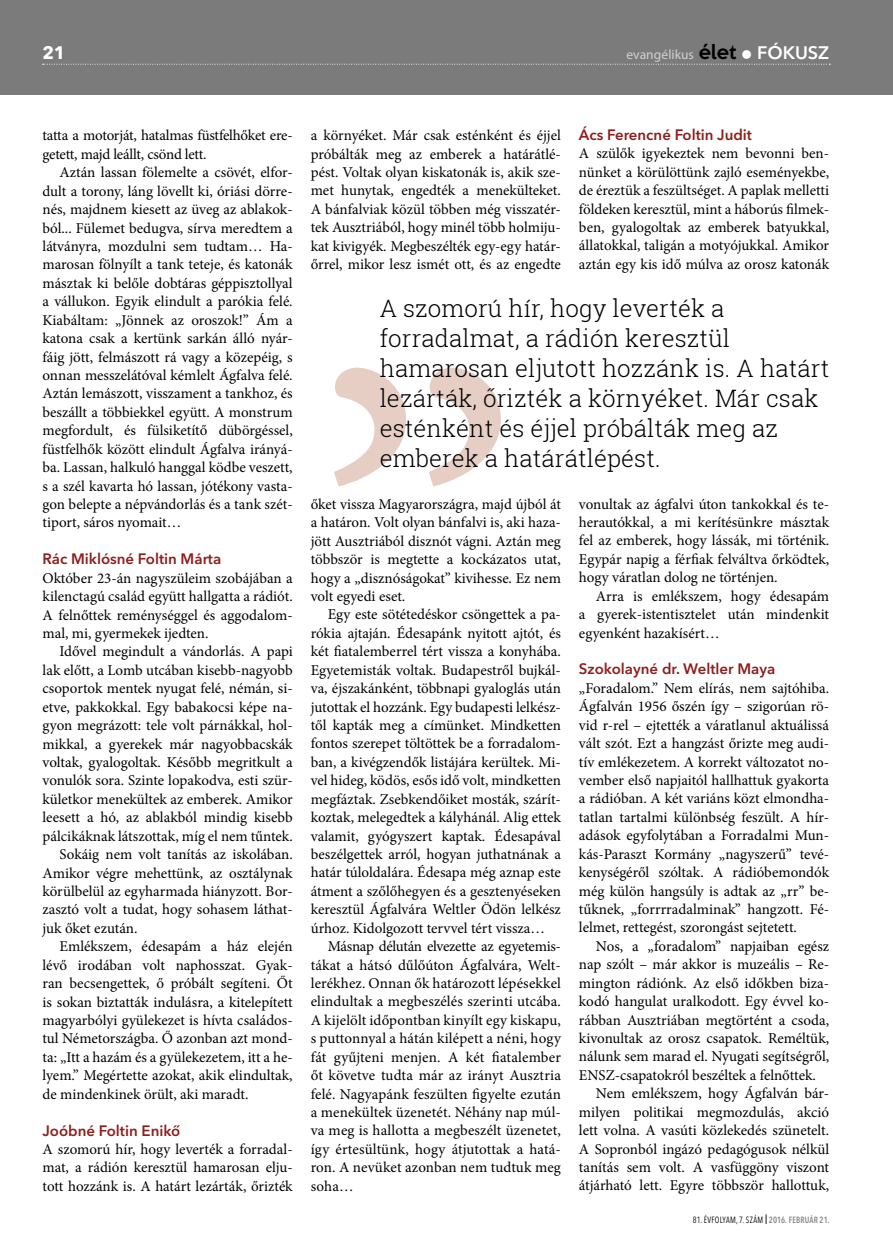
<style>
.page{position:relative;width:893px;height:1255px;background:#fff}
.page>*{position:absolute;margin:0;border:0;box-sizing:border-box;transform-origin:0 0}
.t1{font:501.15px "Minion Pro";color:#e6cec4}
.t2{font:300 24px/30px "Roboto Slab";letter-spacing:.005em;color:#000}
.t3{font:700 18px "Avenir Next LT Pro";color:#fff}
.t4{font:15px/18.5px "Minion Pro";color:#000;text-align:justify}
.t5{font:600 15px "Avenir Next LT Pro";color:#8d1f1c}
.t6{font:15px/18.5px "Minion Pro";letter-spacing:-.02em;color:#000}
.t7{font:13.5px "Myriad Pro";letter-spacing:.005em;color:#d0d0d0}
.t8{font:condensed 9px "Avenir Next LT Pro";letter-spacing:.035em;color:#000;scale:.9 1}
.s1{font-family:"Keep Calm";font-weight:500;font-size:18px;color:#000}
.s2{color:#fff}
.s3{font-family:"Avenir Next LT Pro";font-weight:600;font-size:18px;color:#fff}
.s4{font-size:13.5px}
.s5{font-weight:600;color:#878787}
</style>
<div class="page">
<div style="left:0;top:0;width:893px;height:95px;background:#7c7b7b"></div>
<svg style="left:43px;top:64px;width:787px;height:1px"></svg>
<p class="t3" style="left:43px;top:42px;width:24px">21</p>
<p class="t7" style="left:626px;top:46px;width:204px">evangélikus <span class="s1">élet</span> <span class="s2">●</span> <span class="s3">fókusz</span></p>
<p class="t6" style="left:43px;top:126px;width:252px">tatta a motorját, hatalmas füstfelhőket ere&shy;getett, majd leállt, csönd lett.</p>
<p class="t4" style="left:43px;top:163px;width:252px;text-indent:17px">Aztán lassan fölemelte a csövét, elfor&shy;dult a torony, láng lövellt ki, óriási dörre&shy;nés, majdnem kiesett az üveg az ablakok&shy;ból... Fülemet bedugva, sírva meredtem a látványra, mozdulni sem tudtam… Ha&shy;marosan fölnyílt a tank teteje, és katonák másztak ki belőle dobtáras géppisztollyal a vállukon. Egyik elindult a parókia felé.<br>Kiabáltam: „Jönnek az oroszok!” Ám a katona csak a kertünk sarkán álló nyár&shy;fáig jött, felmászott rá vagy a közepéig, s onnan messzelátóval kémlelt Ágfalva felé.<br>Aztán lemászott, visszament a tankhoz, és beszállt a többiekkel együtt. A monstrum megfordult, és fülsiketítő dübörgéssel, füstfelhők között elindult Ágfalva irányá&shy;ba. Lassan, halkuló hanggal ködbe veszett, s a szél kavarta hó lassan, jótékony vasta&shy;gon belepte a népvándorlás és a tank szét&shy;tiport, sáros nyomait…</p>
<p class="t5" style="left:43px;top:550px;width:180px">Rác Miklósné Foltin Márta</p>
<p class="t4" style="left:43px;top:568px;width:252px">Október 23-án nagyszüleim szobájában a kilenctagú család együtt hallgatta a rádiót.<br>A felnőttek reménységgel és aggodalom&shy;mal, mi, gyermekek ijedten.</p>
<p class="t4" style="left:60px;top:642px;width:235px">Idővel megindult a vándorlás. A papi</p>
<p class="t4" style="left:43px;top:661px;width:252px">lak előtt, a Lomb utcában kisebb-nagyobb</p>
<p class="t4" style="left:43px;top:679px;width:252px">csoportok mentek nyugat felé, némán, si-</p>
<p class="t4" style="left:43px;top:697px;width:252px">etve, pakkokkal. Egy babakocsi képe na-</p>
<p class="t4" style="left:43px;top:716px;width:252px">gyon megrázott: tele volt párnákkal, hol-</p>
<p class="t4" style="left:43px;top:734px;width:252px">mikkal, a gyerekek már nagyobbacskák</p>
<p class="t4" style="left:43px;top:753px;width:252px">voltak, gyalogoltak. Később megritkult a</p>
<p class="t4" style="left:43px;top:771px;width:252px">vonulók sora. Szinte lopakodva, esti szür-</p>
<p class="t4" style="left:43px;top:790px;width:252px">kületkor menekültek az emberek. Amikor</p>
<p class="t4" style="left:43px;top:808px;width:252px">leesett a hó, az ablakból mindig kisebb</p>
<p class="t4" style="left:43px;top:826px;width:252px">pálcikáknak látszottak, míg el nem tűntek.</p>
<p class="t4" style="left:60px;top:845px;width:235px">Sokáig nem volt tanítás az iskolában.</p>
<p class="t4" style="left:43px;top:863px;width:252px">Amikor végre mehettünk, az osztálynak</p>
<p class="t4" style="left:43px;top:882px;width:252px">körülbelül az egyharmada hiányzott. Bor-</p>
<p class="t4" style="left:43px;top:900px;width:252px">zasztó volt a tudat, hogy sohasem láthat-</p>
<p class="t4" style="left:43px;top:918px;width:97px">juk őket ezután.</p>
<p class="t4" style="left:60px;top:937px;width:235px">Emlékszem, édesapám a ház elején</p>
<p class="t4" style="left:43px;top:955px;width:252px">lévő irodában volt naphosszat. Gyak-</p>
<p class="t4" style="left:43px;top:974px;width:252px">ran becsengettek, ő próbált segíteni. Őt</p>
<p class="t4" style="left:43px;top:992px;width:252px">is sokan biztatták indulásra, a kitelepített</p>
<p class="t4" style="left:43px;top:1011px;width:252px">magyarbólyi gyülekezet is hívta családos-</p>
<p class="t4" style="left:43px;top:1029px;width:252px">tul Németországba. Ő azonban azt mond-</p>
<p class="t4" style="left:43px;top:1047px;width:252px">ta: „Itt a hazám és a gyülekezetem, itt a he-</p>
<p class="t4" style="left:43px;top:1066px;width:252px">lyem.” Megértette azokat, akik elindultak,</p>
<p class="t4" style="left:43px;top:1084px;width:207px">de mindenkinek örült, aki maradt.</p>
<p class="t5" style="left:43px;top:1121px;width:139px">Joóbné Foltin Enikő</p>
<p class="t4" style="left:43px;top:1140px;width:252px">A szomorú hír, hogy leverték a forradal&shy;mat, a rádión keresztül hamarosan elju&shy;tott hozzánk is. A határt lezárták, őrizték</p>
<p class="t4" style="left:311px;top:126px;width:252px">a környéket. Már csak esténként és éjjel próbálták meg az emberek a határátlé&shy;pést. Voltak olyan kiskatonák is, akik sze&shy;met hunytak, engedték a menekülteket.<br>A bánfalviak közül többen még visszatér&shy;tek Ausztriából, hogy minél több holmiju&shy;kat kivigyék. Megbeszélték egy-egy határ&shy;őrrel, mikor lesz ismét ott, és az engedte</p>
<p class="t5" style="left:579px;top:125px;width:175px">Ács Ferencné Foltin Judit</p>
<p class="t4" style="left:579px;top:144px;width:252px">A szülők igyekeztek nem bevonni ben&shy;nünket a körülöttünk zajló eseményekbe, de éreztük a feszültséget. A paplak melletti földeken keresztül, mint a háborús filmek&shy;ben, gyalogoltak az emberek batyukkal, állatokkal, taligán a motyójukkal. Amikor aztán egy kis idő múlva az orosz katonák</p>
<h2 class="t2" style="left:380px;top:292px;width:451px">A szomorú hír, hogy leverték a forradalmat, a rádión keresztül hamarosan eljutott hozzánk is. A határt lezárták, őrizték a környéket. Már csak esténként és éjjel próbálták meg az emberek a határátlépést.</h2>
<h1 class="t1" style="left:309px;top:-66px;width:216px">‚‚</h1>
<p class="t4" style="left:311px;top:495px;width:252px">őket vissza Magyarországra, majd újból át a határon. Volt olyan bánfalvi is, aki haza&shy;jött Ausztriából disznót vágni. Aztán meg többször is megtette a kockázatos utat, hogy a „disznóságokat” kivihesse. Ez nem volt egyedi eset.</p>
<p class="t4" style="left:311px;top:605px;width:252px;text-indent:17px">Egy este sötétedéskor csöngettek a pa&shy;rókia ajtaján. Édesapánk nyitott ajtót, és két fiatalemberrel tért vissza a konyhába.<br>Egyetemisták voltak. Budapestről bujkál&shy;va, éjszakánként, többnapi gyaloglás után jutottak el hozzánk. Egy budapesti lelkész&shy;től kapták meg a címünket. Mindketten fontos szerepet töltöttek be a forradalom&shy;ban, a kivégzendők listájára kerültek. Mi&shy;vel hideg, ködös, esős idő volt, mindketten megfáztak. Zsebkendőiket mosták, szárít&shy;koztak, melegedtek a kályhánál. Alig ettek valamit, gyógyszert kaptak. Édesapával beszélgettek arról, hogyan juthatnának a határ túloldalára. Édesapa még aznap este átment a szőlőhegyen és a gesztenyéseken keresztül Ágfalvára Weltler Ödön lelkész úrhoz. Kidolgozott tervvel tért vissza…</p>
<p class="t4" style="left:311px;top:937px;width:252px;text-indent:17px">Másnap délután elvezette az egyetemis&shy;tákat a hátsó dűlőúton Ágfalvára, Welt&shy;lerékhez. Onnan ők határozott lépésekkel elindultak a megbeszélés szerinti utcába.<br>A kijelölt időpontban kinyílt egy kiskapu, s puttonnyal a hátán kilépett a néni, hogy fát gyűjteni menjen. A két fiatalember őt követve tudta már az irányt Ausztria felé. Nagyapánk feszülten figyelte ezután a menekültek üzenetét. Néhány nap múl&shy;va meg is hallotta a megbeszélt üzenetet, így értesültünk, hogy átjutottak a hatá&shy;ron. A nevüket azonban nem tudtuk meg soha…</p>
<p class="t4" style="left:579px;top:494px;width:252px">vonultak az ágfalvi úton tankokkal és te&shy;herautókkal, a mi kerítésünkre másztak fel az emberek, hogy lássák, mi történik.<br>Egypár napig a férfiak felváltva őrködtek, hogy váratlan dolog ne történjen.</p>
<p class="t4" style="left:579px;top:586px;width:252px;text-indent:17px">Arra is emlékszem, hogy édesapám a gyerek-istentisztelet után mindenkit egyenként hazakísért…</p>
<p class="t5" style="left:579px;top:660px;width:198px">Szokolayné dr. Weltler M aya</p>
<p class="t4" style="left:579px;top:679px;width:252px">„Foradalom.” Nem elírás, nem sajtóhiba.<br>Ágfalván 1956 őszén így – szigorúan rö&shy;vid r-rel – ejtették a váratlanul aktuálissá vált szót. Ezt a hangzást őrizte meg audi&shy;tív emlékezetem. A korrekt változatot no&shy;vember első napjaitól hallhattuk gyakorta a rádióban. A két variáns közt elmondha&shy;tatlan tartalmi különbség feszült. A hír&shy;adások egyfolytában a Forradalmi Mun&shy;kás-Paraszt Kormány „nagyszerű” tevé&shy;kenységéről szóltak. A rádióbemondók még külön hangsúly is adtak az „rr” be&shy;tűknek, „forrrradalminak” hangzott. Fé&shy;lelmet, rettegést, szorongást sejtetett.</p>
<p class="t4" style="left:596px;top:936px;width:235px">Nos, a „foradalom” napjaiban egész</p>
<p class="t4" style="left:579px;top:955px;width:252px">nap szólt – már akkor is muzeális – Re-</p>
<p class="t4" style="left:579px;top:973px;width:252px">mington rádiónk. Az első időkben biza-</p>
<p class="t4" style="left:579px;top:992px;width:252px">kodó hangulat uralkodott. Egy évvel ko-</p>
<p class="t4" style="left:579px;top:1010px;width:252px">rábban Ausztriában megtörtént a csoda,</p>
<p class="t4" style="left:579px;top:1029px;width:252px">kivonultak az orosz csapatok. Reméltük,</p>
<p class="t4" style="left:579px;top:1047px;width:252px">nálunk sem marad el. Nyugati segítségről,</p>
<p class="t4" style="left:579px;top:1065px;width:238px">ENSZ-csapatokról beszéltek a felnőttek.</p>
<p class="t4" style="left:596px;top:1084px;width:235px">Nem emlékszem, hogy Ágfalván bár-</p>
<p class="t4" style="left:579px;top:1102px;width:252px">milyen politikai megmozdulás, akció</p>
<p class="t4" style="left:579px;top:1121px;width:252px">lett volna. A vasúti közlekedés szünetelt.</p>
<p class="t4" style="left:579px;top:1139px;width:252px">A Sopronból ingázó pedagógusok nélkül</p>
<p class="t4" style="left:579px;top:1157px;width:252px">tanítás sem volt. A vasfüggöny viszont</p>
<p class="t4" style="left:579px;top:1176px;width:252px">átjárható lett. Egyre többször hallottuk,</p>
<p class="t8" style="left:693px;top:1214px;width:153px">81. ÉVFOLYAM, 7. SZÁM <span class="s4">I</span> <span class="s5">2016. FEBRUÁR 21.</span></p>
</div>
